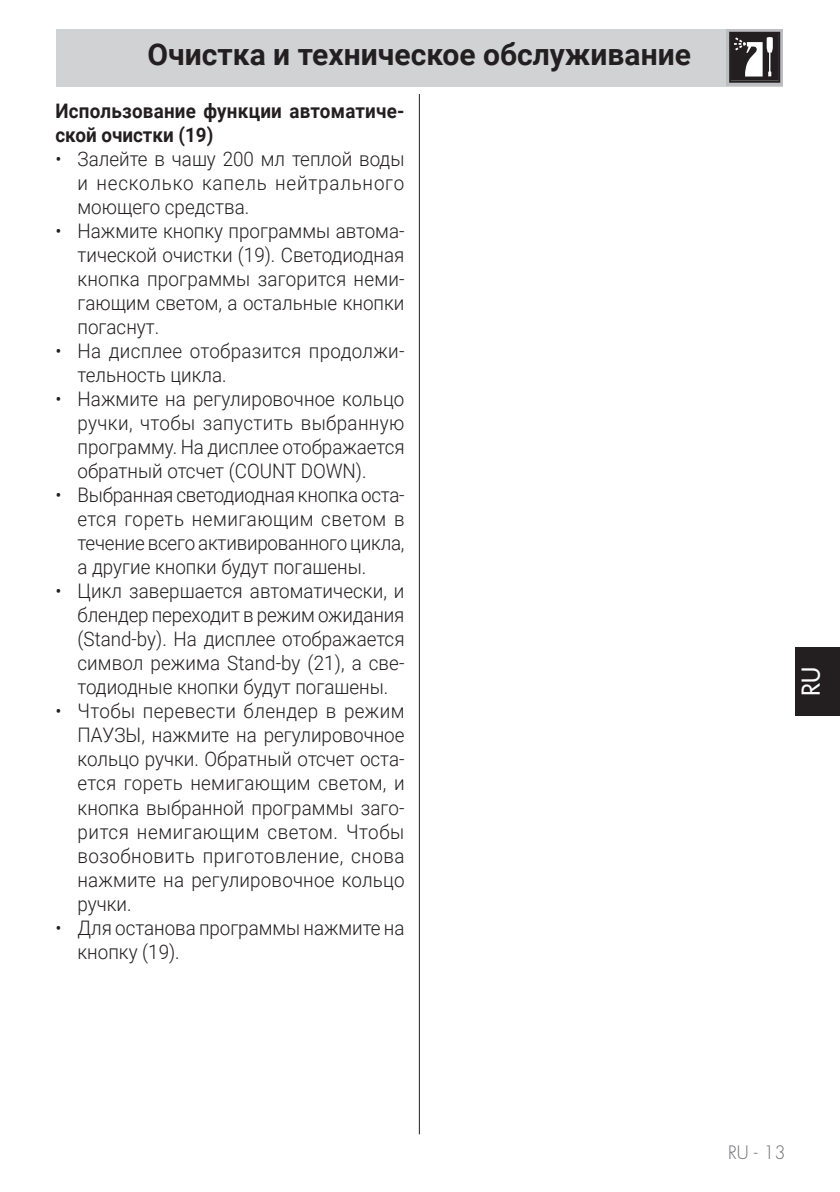
<style>
.page{position:relative;width:840px;height:1192px;background:#fff}
.page>*{position:absolute;margin:0;border:0;box-sizing:border-box;transform-origin:0 0}
.Testo{font:700 30px "Roboto";color:#231f20}
.t1{font:500 24px "Futura Std";color:#fff}
.testo_tab{font:300 20px/24px "Roboto";color:#231f20;text-align:justify;scale:.94 1}
.testo_tab-2{font:700 20px/24px "Roboto";letter-spacing:.01em;color:#231f20;scale:.94 1}
.t2{font:300 18px "Futura Std";color:#6c6d70}
</style>
<div class="page">
<hr style="left:418px;top:94px;width:1px;height:1040px;background:#231f20">
<div style="left:57px;top:29px;width:725px;height:58px;background:#d1d2d4"></div>
<div style="left:795px;top:648px;width:44px;height:68px;background:#231f20"></div>
<svg style="left:726px;top:29px;width:56px;height:56px"></svg>
<svg style="left:728px;top:32px;width:51px;height:51px;background:#5f5c5c"></svg>
<p class="Testo" style="left:147px;top:34px;width:544px">Очистка и техническое обслуживание</p>
<p class="testo_tab-2" style="left:55px;top:98px;width:372px">Использование функции автоматиче&shy;ской очистки (19)</p>
<p class="testo_tab" style="left:77px;top:146px;width:349px;text-indent:-22px">• Залейте в чашу 200 мл теплой воды и несколько капель нейтрального моющего средства.</p>
<p class="testo_tab" style="left:77px;top:218px;width:349px;text-indent:-22px">• Нажмите кнопку программы автома&shy;тической очистки (19). Светодиодная кнопка программы загорится неми&shy;гающим светом, а остальные кнопки погаснут.</p>
<p class="testo_tab" style="left:77px;top:338px;width:349px;text-indent:-22px">• На дисплее отобразится продолжи&shy;тельность цикла.</p>
<p class="testo_tab" style="left:77px;top:386px;width:349px;text-indent:-22px">• Нажмите на регулировочное кольцо ручки, чтобы запустить выбранную программу. На дисплее отображается обратный отсчет (COUNT DOWN).</p>
<p class="testo_tab" style="left:77px;top:482px;width:349px;text-indent:-22px">• Выбранная светодиодная кнопка оста&shy;ется гореть немигающим светом в течение всего активированного цикла, а другие кнопки будут погашены.</p>
<p class="testo_tab" style="left:77px;top:578px;width:349px;text-indent:-22px">• Цикл завершается автоматически, и блендер переходит в режим ожидания (Stand-by). На дисплее отображается символ режима Stand-by (21), а све&shy;тодиодные кнопки будут погашены.</p>
<p class="testo_tab" style="left:77px;top:698px;width:349px;text-indent:-22px">• Чтобы перевести блендер в режим ПАУЗЫ, нажмите на регулировочное кольцо ручки. Обратный отсчет оста&shy;ется гореть немигающим светом, и кнопка выбранной программы заго&shy;рится немигающим светом. Чтобы возобновить приготовление, снова нажмите на регулировочное кольцо ручки.</p>
<p class="testo_tab" style="left:77px;top:914px;width:349px;text-indent:-22px">• Для останова программы нажмите на кнопку (19).</p>
<p class="t1" style="left:795px;top:696px;width:31px;rotate:-90deg">RU</p>
<p class="t2" style="left:727px;top:1141px;width:59px">RU - 13</p>
</div>
